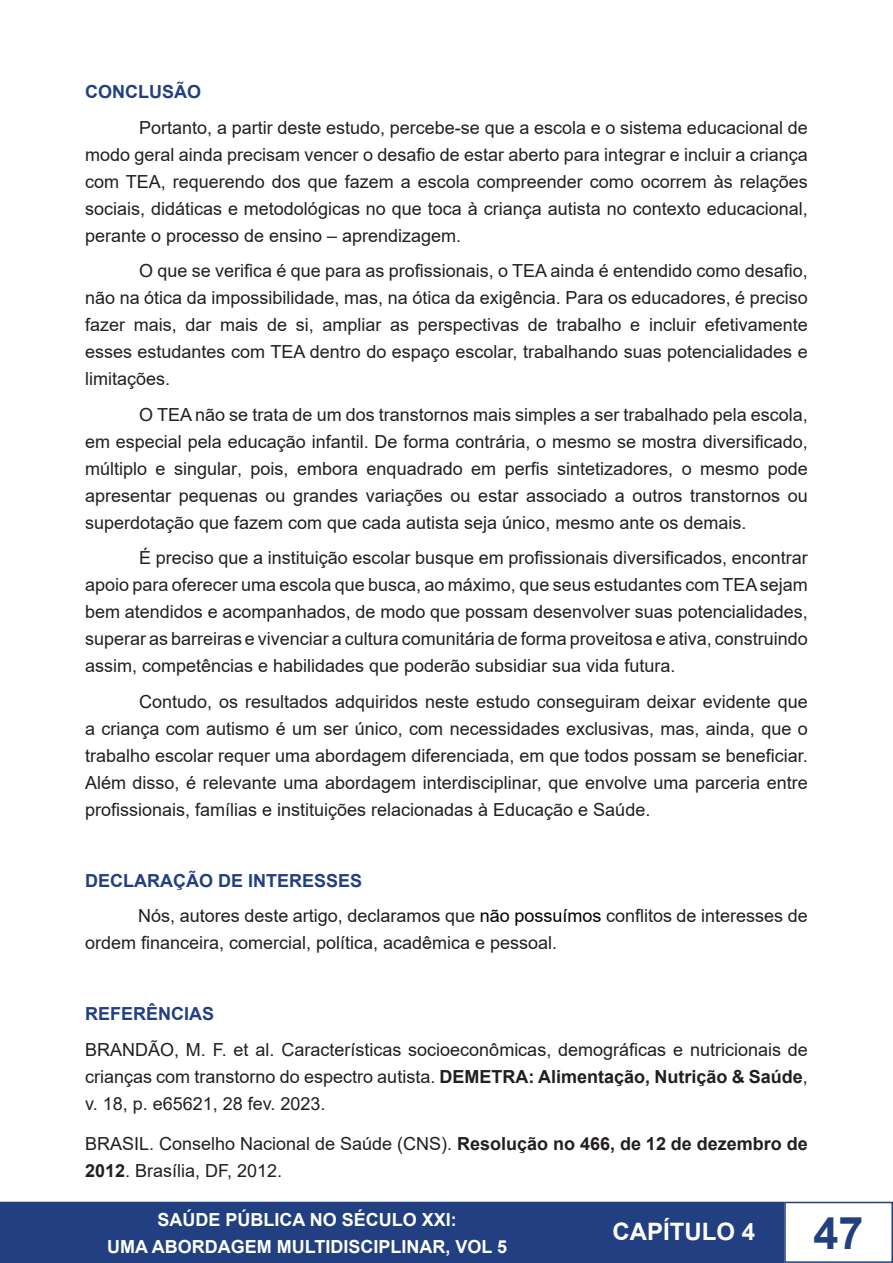
<style>
.page{position:relative;width:893px;height:1263px;background:#fff}
.page>*{position:absolute;margin:0;border:0;box-sizing:border-box;transform-origin:0 0}
.t1{font:700 45px "Arial";color:#224081}
.t2{font:700 24px "Arial";color:#fff}
.t3{font:18px/27px "Arial";color:#231f20;text-align:justify}
.t4{font:700 18px/27px "Arial";color:#fff;text-align:center}
.t5{font:700 18px "Arial";color:#224081}
.s1{color:#000}
.s2{font-weight:700}
</style>
<div class="page">
<div style="left:1px;top:1202px;width:782px;height:60px;background:#224081"></div>
<div style="left:0;top:1202px;width:784px;height:61px;border:2px solid #224081"></div>
<svg style="left:0;top:1202px;width:1px;height:61px"></svg>
<div style="left:784px;top:1202px;width:109px;height:61px;border:2px solid #224081"></div>
<p class="t5" style="left:85px;top:79px;width:117px">CONCLUSÃO</p>
<p class="t3" style="left:85px;top:114px;width:724px;text-indent:54px">Portanto, a partir deste estudo, percebe-se que a escola e o sistema educacional de modo geral ainda precisam vencer o desafio de estar aberto para integrar e incluir a criança com TEA, requerendo dos que fazem a escola compreender como ocorrem às relações sociais, didáticas e metodológicas no que toca à criança autista no contexto educacional, perante o processo de ensino – aprendizagem.</p>
<p class="t3" style="left:85px;top:257px;width:724px;text-indent:54px">O que se verifica é que para as profissionais, o TEA ainda é entendido como desafio, não na ótica da impossibilidade, mas, na ótica da exigência. Para os educadores, é preciso fazer mais, dar mais de si, ampliar as perspectivas de trabalho e incluir efetivamente esses estudantes com TEA dentro do espaço escolar, trabalhando suas potencialidades e limitações.</p>
<p class="t3" style="left:85px;top:401px;width:724px;text-indent:54px">O TEA não se trata de um dos transtornos mais simples a ser trabalhado pela escola, em especial pela educação infantil. De forma contrária, o mesmo se mostra diversificado, múltiplo e singular, pois, embora enquadrado em perfis sintetizadores, o mesmo pode apresentar pequenas ou grandes variações ou estar associado a outros transtornos ou superdotação que fazem com que cada autista seja único, mesmo ante os demais.</p>
<p class="t3" style="left:85px;top:544px;width:724px;text-indent:54px">É preciso que a instituição escolar busque em profissionais diversificados, encontrar apoio para oferecer uma escola que busca, ao máximo, que seus estudantes com TEA sejam bem atendidos e acompanhados, de modo que possam desenvolver suas potencialidades, superar as barreiras e vivenciar a cultura comunitária de forma proveitosa e ativa, construindo assim, competências e habilidades que poderão subsidiar sua vida futura.</p>
<p class="t3" style="left:85px;top:688px;width:724px;text-indent:54px">Contudo, os resultados adquiridos neste estudo conseguiram deixar evidente que a criança com autismo é um ser único, com necessidades exclusivas, mas, ainda, que o trabalho escolar requer uma abordagem diferenciada, em que todos possam se beneficiar.<br>Além disso, é relevante uma abordagem interdisciplinar, que envolve uma parceria entre profissionais, famílias e instituições relacionadas à Educação e Saúde.</p>
<p class="t5" style="left:85px;top:868px;width:279px">DECLARAÇÃO DE INTERESSES</p>
<p class="t3" style="left:85px;top:902px;width:724px;text-indent:53px">Nós, autores deste artigo, declaramos que <span class="s1">não possuímos</span> conflitos de interesses de ordem financeira, comercial, política, acadêmica e pessoal.</p>
<p class="t5" style="left:85px;top:1001px;width:131px">REFERÊNCIAS</p>
<p class="t3" style="left:85px;top:1036px;width:724px">BRANDÃO, M. F. et al. Características socioeconômicas, demográficas e nutricionais de crianças com transtorno do espectro autista. <span class="s2">DEMETRA: Alimentação, Nutrição &amp; Saúde</span>, v. 18, p. e65621, 28 fev. 2023.</p>
<p class="t3" style="left:85px;top:1130px;width:724px">BRASIL. Conselho Nacional de Saúde (CNS). <span class="s2">Resolução no 466, de 12 de dezembro de<br>2012</span>. Brasília, DF, 2012.</p>
<p class="t4" style="left:107px;top:1206px;width:401px">SAÚDE PÚBLICA NO SÉCULO XXI:<br>UMA ABORDAGEM MULTIDISCIPLINAR, VOL 5</p>
<h2 class="t2" style="left:612px;top:1215px;width:144px">CAPÍTULO 4</h2>
<h1 class="t1" style="left:814px;top:1201px;width:52px">47</h1>
</div>
